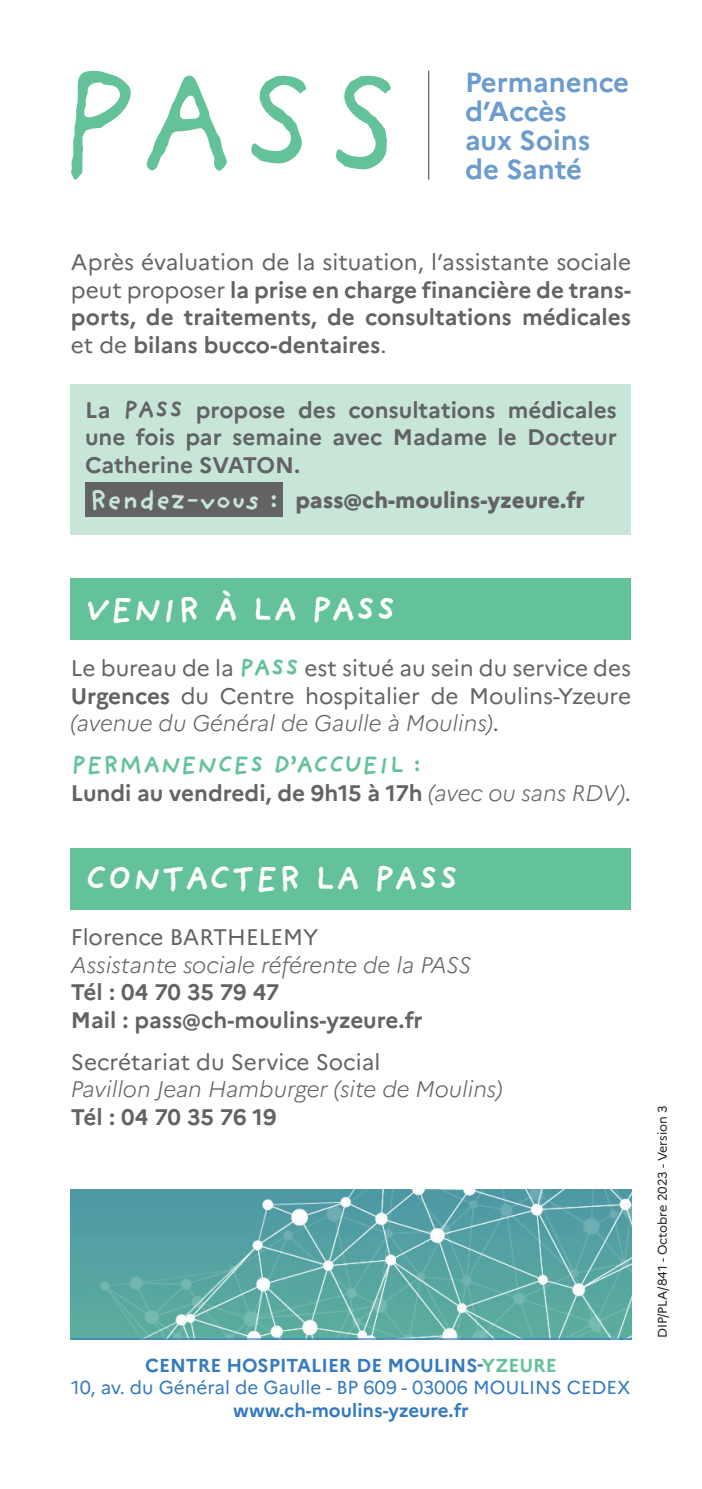
<style>
.page{position:relative;width:702px;height:1489px;background:#fff}
.page>*{position:absolute;margin:0;border:0;box-sizing:border-box;transform-origin:0 0}
.t1{font:700 35px "Providence Sans Pro";letter-spacing:.01em;color:#fff}
.t2{font:700 27.5px/28.8px "Marianne";color:#6b9ccd}
.t3{font:700 25px "Providence Sans Pro";letter-spacing:.01em;color:#63c299}
.t4{font:700 22.5px/27.5px "Marianne";color:#636366;text-align:justify}
.t5{font:22.5px/27.5px "Marianne";color:#636366;text-align:justify}
.t6{font:italic 300 22.5px "Marianne";color:#636366}
.t7{font:800 22.5px "Marianne";color:#636366}
.t8{font:18.75px/22.5px "Marianne";color:#337abf;text-align:center}
.t9{font:700 18.75px "Marianne";color:#337abf}
.t10{font:12.5px "Marianne";color:#231f20}
.s1{font-weight:400}
.s2{font-family:"Providence Sans Pro";font-size:25px}
.s3{font-family:"Providence Sans Pro";font-weight:700;font-size:27.5px;color:#c7e6d8}
.s4{font-family:"Providence Sans Pro";font-weight:700;font-size:25px;color:#63c299}
.s5{font-weight:700}
.s6{font-weight:300;font-style:italic}
.s7{font-weight:700;color:#63c299}
</style>
<div class="page">
<img style="left:71px;top:1189px;width:560px;height:149px">
<hr style="left:428px;top:71px;width:1px;height:108px;background:#636366">
<div style="left:71px;top:578px;width:560px;height:62px;background:#63c299"></div>
<div style="left:71px;top:847px;width:560px;height:62px;background:#63c299"></div>
<hr style="left:71px;top:1338px;width:560px;height:1px;background:#337abf">
<svg style="left:71px;top:71px;width:319px;height:108px"></svg>
<div style="left:71px;top:384px;width:560px;height:151px;background:#c7e6d8"></div>
<div style="left:85px;top:483px;width:197px;height:34px;background:#636366"></div>
<p class="t2" style="left:465px;top:68px;width:166px">Permanence d’Accès<br>aux Soins de Santé</p>
<p class="t4" style="left:71px;top:248px;width:561px"><span class="s1">Après évaluation de la situation, l’assistante sociale peut proposer</span> la prise en charge financière de trans&shy;ports, de traitements, de consultations médicales <span class="s1">et de</span> bilans bucco-dentaires<span class="s1">.</span></p>
<p class="t4" style="left:85px;top:396px;width:533px">La <span class="s2">PASS</span> propose des consultations médicales une fois par semaine avec Madame le Docteur Catherine SVATON.</p>
<p class="t7" style="left:89px;top:486px;width:497px"><span class="s3">Rendez-vous :</span> pass@ch-moulins-yzeure.fr</p>
<h1 class="t1" style="left:85px;top:588px;width:312px">VENIR À LA PASS</h1>
<p class="t5" style="left:71px;top:654px;width:561px">Le bureau de la <span class="s4">PASS</span> est situé au sein du service des <span class="s5">Urgences</span> du Centre hospitalier de Moulins-Yzeure <span class="s6">(avenue du Général de Gaulle à Moulins)</span>.</p>
<p class="t3" style="left:71px;top:749px;width:351px">PERMANENCES D’ACCUEIL :</p>
<p class="t4" style="left:71px;top:778px;width:561px">Lundi au vendredi, de 9h15 à 17h <span class="s6">(avec ou sans RDV)</span><span class="s1">.</span></p>
<h1 class="t1" style="left:85px;top:857px;width:375px">CONTACTER LA PASS</h1>
<p class="t5" style="left:71px;top:923px;width:249px">Florence BARTHELEMY</p>
<p class="t6" style="left:71px;top:947px;width:402px">Assistante sociale référente de la PASS</p>
<p class="t4" style="left:71px;top:978px;width:353px">Tél : 04 70 35 79 47<br>Mail : pass@ch-moulins-yzeure.fr</p>
<p class="t5" style="left:71px;top:1047px;width:311px">Secrétariat du Service Social</p>
<p class="t6" style="left:71px;top:1071px;width:433px">Pavillon Jean Hamburger (site de Moulins)</p>
<p class="t4" style="left:71px;top:1102px;width:207px">Tél : 04 70 35 76 19</p>
<p class="t8" style="left:71px;top:1353px;width:561px"><span class="s5">CENTRE HOSPITALIER DE MOULINS-</span><span class="s7">YZEURE<br></span>10, av. du Général de Gaulle - BP 609 - 03006 MOULINS CEDEX</p>
<p class="t9" style="left:233px;top:1398px;width:237px">www.ch-moulins-yzeure.fr</p>
<p class="t10" style="left:654px;top:1338px;width:235px;rotate:-90deg">DIP/PLA/841 - Octobre 2023 - Version 3</p>
</div>
